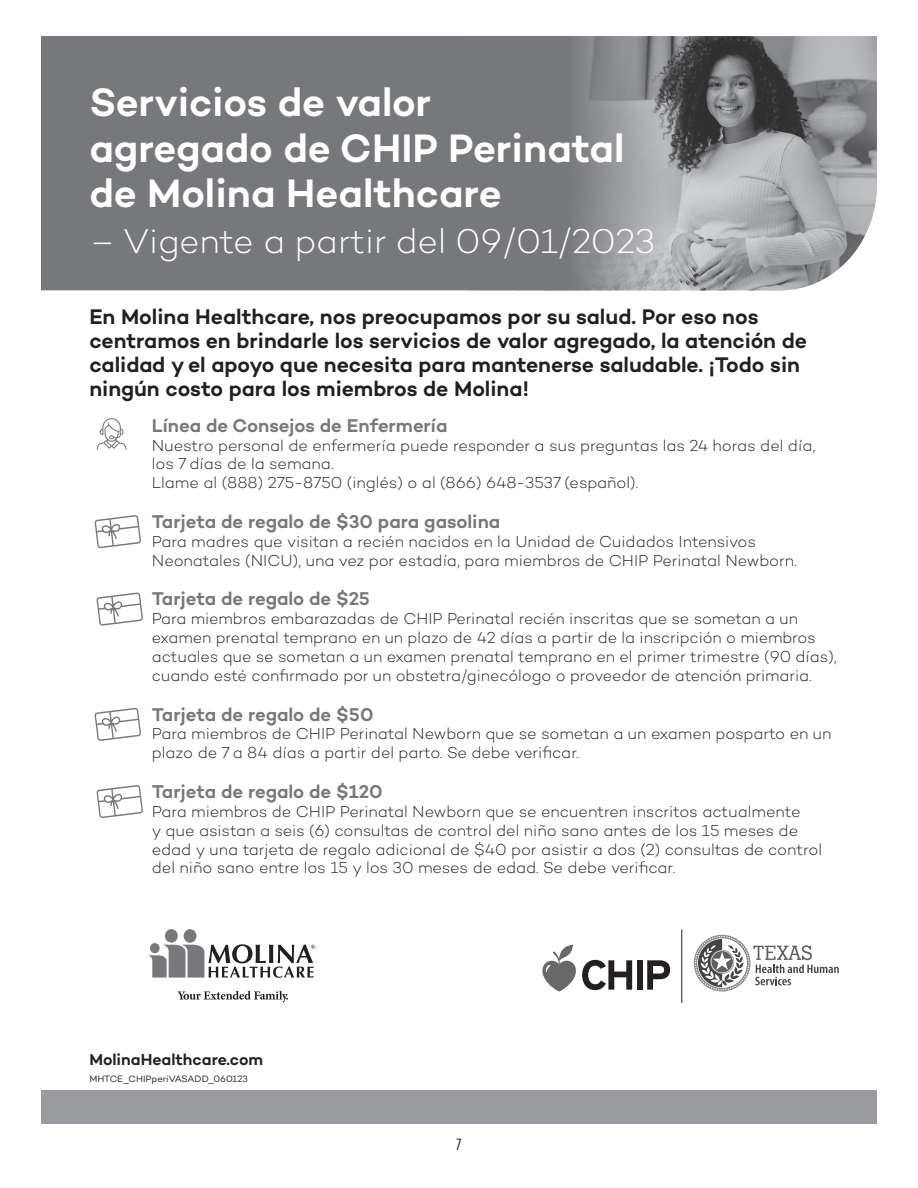
<style>
.page{position:relative;width:918px;height:1188px;background:#fff}
.page>*{position:absolute;margin:0;border:0;box-sizing:border-box;transform-origin:0 0}
.t1{font:600 40.35px/45.8px "Campton";color:#fff}
.t2{font:300 34.95px "Campton";letter-spacing:-.005em;color:#fff}
.t3{font:600 21.6px/24.3px "Campton";letter-spacing:-.005em;color:#231f20}
.t4{font:600 18.9px "Campton";letter-spacing:-.005em;color:#77787b}
.t5{font:300 16.2px/18.9px "Campton";letter-spacing:-.005em;color:#231f20}
.t6{font:600 16.2px "Campton";color:#231f20}
.t7{font:300 condensed 15px "Futura Std";color:#231f20}
.t8{font:9.45px "Campton";color:#231f20}
</style>
<div class="page">
<div style="left:41px;top:1091px;width:836px;height:33px;background:#999b9e"></div>
<img style="left:467px;top:36px;width:410px;height:255px">
<svg style="left:41px;top:36px;width:808px;height:254px;background:#808184"></svg>
<svg style="left:95px;top:515px;width:46px;height:33px"></svg>
<svg style="left:97px;top:418px;width:30px;height:32px"></svg>
<svg style="left:97px;top:593px;width:46px;height:33px"></svg>
<svg style="left:95px;top:708px;width:46px;height:33px"></svg>
<svg style="left:97px;top:785px;width:46px;height:33px"></svg>
<svg style="left:178px;top:991px;width:110px;height:11px"></svg>
<div style="left:184px;top:929px;width:13px;height:14px;background:#77787b;border-radius:50%"></div>
<div style="left:165px;top:929px;width:13px;height:14px;background:#77787b;border-radius:50%"></div>
<svg style="left:148px;top:944px;width:167px;height:34px"></svg>
<div style="left:150px;top:943px;width:10px;height:10px;background:#77787b;border-radius:50%"></div>
<div style="left:637px;top:960px;width:6px;height:30px;background:#231f20"></div>
<svg style="left:647px;top:960px;width:23px;height:30px"></svg>
<svg style="left:542px;top:945px;width:90px;height:47px"></svg>
<svg style="left:694px;top:935px;width:145px;height:56px"></svg>
<hr style="left:681px;top:929px;width:1px;height:74px;background:#231f20">
<h2 class="t1" style="left:89px;top:78px;width:537px">Servicios de valor agregado de CHIP Perinatal de Molina Healthcare</h2>
<p class="t2" style="left:89px;top:220px;width:567px">– Vigente a partir del 09/01/2023</p>
<p class="t3" style="left:89px;top:304px;width:719px">En Molina Healthcare, nos preocupamos por su salud. Por eso nos centramos en brindarle los servicios de valor agregado, la atención de calidad y el apoyo que necesita para mantenerse saludable. ¡Todo sin ningún costo para los miembros de Molina!</p>
<h3 class="t4" style="left:152px;top:413px;width:297px">Línea de Consejos de Enfermería</h3>
<p class="t5" style="left:152px;top:435px;width:665px">Nuestro personal de enfermería puede responder a sus preguntas las 24 horas del día, los 7 días de la semana.<br>Llame al (888) 275-8750 (inglés) o al (866) 648-3537 (español).</p>
<h3 class="t4" style="left:152px;top:509px;width:350px">Tarjeta de regalo de $30 para gasolina</h3>
<p class="t5" style="left:152px;top:532px;width:646px">Para madres que visitan a recién nacidos en la Unidad de Cuidados Intensivos<br>Neonatales (NICU), una vez por estadía, para miembros de CHIP Perinatal Newborn.</p>
<h3 class="t4" style="left:152px;top:587px;width:220px">Tarjeta de regalo de $25</h3>
<p class="t5" style="left:152px;top:609px;width:686px">Para miembros embarazadas de CHIP Perinatal recién inscritas que se sometan a un examen prenatal temprano en un plazo de 42 días a partir de la inscripción o miembros actuales que se sometan a un examen prenatal temprano en el primer trimestre (90 días), cuando esté confirmado por un obstetra/ginecólogo o proveedor de atención primaria.</p>
<h3 class="t4" style="left:152px;top:702px;width:223px">Tarjeta de regalo de $50</h3>
<p class="t5" style="left:152px;top:724px;width:681px">Para miembros de CHIP Perinatal Newborn que se sometan a un examen posparto en un plazo de 7 a 84 días a partir del parto. Se debe verificar.</p>
<h3 class="t4" style="left:152px;top:779px;width:232px">Tarjeta de regalo de $120</h3>
<p class="t5" style="left:152px;top:802px;width:672px">Para miembros de CHIP Perinatal Newborn que se encuentren inscritos actualmente<br>y que asistan a seis (6) consultas de control del niño sano antes de los 15 meses de edad y una tarjeta de regalo adicional de $40 por asistir a dos (2) consultas de control del niño sano entre los 15 y los 30 meses de edad. Se debe verificar.</p>
<p class="t6" style="left:89px;top:1049px;width:175px">MolinaHealthcare.com</p>
<p class="t8" style="left:89px;top:1073px;width:160px">MHTCE_CHIPperiVASADD_060123</p>
<p class="t7" style="left:456px;top:1135px;width:8px">7</p>
</div>
